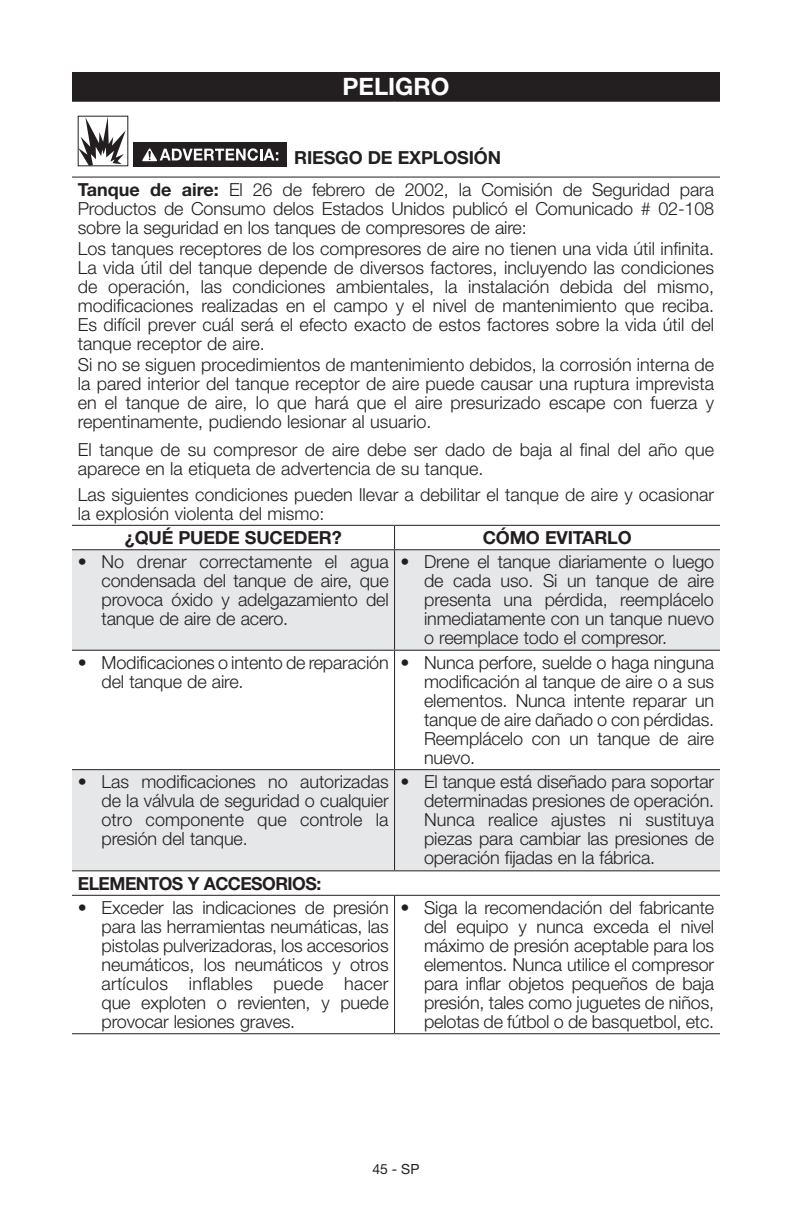
<style>
.page{position:relative;width:792px;height:1224px;background:#fff}
.page>*{position:absolute;margin:0;border:0;box-sizing:border-box;transform-origin:0 0}
._00-Section_Headline{font:700 24px "Helvetica Neue LT Std";color:#fff}
._06-SafetyList_PC_De{font:300 18px/19px "Helvetica Neue LT Std";letter-spacing:-.01em;color:#231f20;text-align:justify}
._03-BodyText_PC_Delt{font:300 18px/19px "Helvetica Neue LT Std";color:#231f20;text-align:justify}
._10-Warning_Caution{font:300 18px/19px "Helvetica Neue LT Std";color:#231f20}
._02-Subhead_PC_Delta{font:700 18px "Helvetica Neue LT Std";letter-spacing:-.01em;color:#231f20}
._02-Subhead_PC_Delta-2{font:700 18px "Helvetica Neue LT Std";letter-spacing:-.03em;color:#231f20}
.t1{font:14px "Helvetica Neue LT Std";color:#231f20}
.s1{font-weight:700}
</style>
<div class="page">
<div style="left:72px;top:72px;width:648px;height:29px;background:#231f20"></div>
<svg style="left:72px;top:550px;width:648px;height:320px;fill:#e6e7e9"></svg>
<hr style="left:72px;top:101px;width:323px;height:1px;background:#231f20">
<hr style="left:395px;top:101px;width:325px;height:1px;background:#231f20">
<hr style="left:72px;top:177px;width:323px;height:1px;background:#231f20">
<hr style="left:395px;top:177px;width:325px;height:1px;background:#231f20">
<hr style="left:72px;top:525px;width:323px;height:1px;background:#231f20">
<hr style="left:395px;top:525px;width:325px;height:1px;background:#231f20">
<svg style="left:394px;top:526px;width:1px;height:23px"></svg>
<hr style="left:72px;top:549px;width:323px;height:1px;background:#231f20">
<hr style="left:395px;top:549px;width:325px;height:1px;background:#231f20">
<hr style="left:394px;top:550px;width:1px;height:100px;background:#231f20">
<hr style="left:72px;top:650px;width:323px;height:1px;background:#231f20">
<hr style="left:395px;top:650px;width:325px;height:1px;background:#231f20">
<hr style="left:394px;top:651px;width:1px;height:118px;background:#231f20">
<hr style="left:72px;top:769px;width:323px;height:1px;background:#231f20">
<hr style="left:395px;top:769px;width:325px;height:1px;background:#231f20">
<hr style="left:394px;top:770px;width:1px;height:100px;background:#231f20">
<hr style="left:72px;top:870px;width:323px;height:1px;background:#231f20">
<hr style="left:395px;top:870px;width:325px;height:1px;background:#231f20">
<hr style="left:72px;top:895px;width:323px;height:1px;background:#231f20">
<hr style="left:395px;top:895px;width:325px;height:1px;background:#231f20">
<hr style="left:394px;top:896px;width:1px;height:137px;background:#231f20">
<hr style="left:72px;top:1033px;width:323px;height:1px;background:#231f20">
<hr style="left:395px;top:1033px;width:325px;height:1px;background:#231f20">
<svg style="left:80px;top:118px;width:46px;height:46px"></svg>
<div style="left:133px;top:143px;width:154px;height:24px;background:#231f20"></div>
<svg style="left:142px;top:148px;width:136px;height:13px"></svg>
<p class="_00-Section_Headline" style="left:342px;top:72px;width:109px">PELIGRO</p>
<p class="_02-Subhead_PC_Delta" style="left:294px;top:147px;width:208px">RIESGO DE EXPLOSIÓN</p>
<p class="_03-BodyText_PC_Delt" style="left:78px;top:179px;width:638px"><span class="s1">Tanque de aire:</span> El 26 de febrero de 2002, la Comisión de Seguridad para Productos de Consumo delos Estados Unidos publicó el Comunicado # 02-108 sobre la seguridad en los tanques de compresores de aire:</p>
<p class="_03-BodyText_PC_Delt" style="left:78px;top:239px;width:638px">Los tanques receptores de los compresores de aire no tienen una vida útil infinita.<br>La vida útil del tanque depende de diversos factores, incluyendo las condiciones de operación, las condiciones ambientales, la instalación debida del mismo, modificaciones realizadas en el campo y el nivel de mantenimiento que reciba.<br>Es difícil prever cuál será el efecto exacto de estos factores sobre la vida útil del tanque receptor de aire.</p>
<p class="_03-BodyText_PC_Delt" style="left:78px;top:355px;width:638px">Si no se siguen procedimientos de mantenimiento debidos, la corrosión interna de la pared interior del tanque receptor de aire puede causar una ruptura imprevista en el tanque de aire, lo que hará que el aire presurizado escape con fuerza y repentinamente, pudiendo lesionar al usuario.</p>
<p class="_10-Warning_Caution" style="left:78px;top:440px;width:638px">El tanque de su compresor de aire debe ser dado de baja al final del año que aparece en la etiqueta de advertencia de su tanque.</p>
<p class="_03-BodyText_PC_Delt" style="left:78px;top:484px;width:638px">Las siguientes condiciones pueden llevar a debilitar el tanque de aire y ocasionar la explosión violenta del mismo:</p>
<p class="_02-Subhead_PC_Delta" style="left:125px;top:526px;width:218px">¿QUÉ PUEDE SUCEDER?</p>
<p class="_02-Subhead_PC_Delta" style="left:483px;top:526px;width:151px">CÓMO EVITARLO</p>
<p class="_06-SafetyList_PC_De" style="left:102px;top:552px;width:289px;text-indent:-24px">• No drenar correctamente el agua condensada del tanque de aire, que provoca óxido y adelgazamiento del tanque de aire de acero.</p>
<p class="_06-SafetyList_PC_De" style="left:424px;top:552px;width:292px;text-indent:-24px">• Drene el tanque diariamente o luego de cada uso. Si un tanque de aire presenta una pérdida, reemplácelo inmediatamente con un tanque nuevo o reemplace todo el compresor.</p>
<p class="_06-SafetyList_PC_De" style="left:102px;top:653px;width:289px;text-indent:-24px">• Modificaciones o intento de reparación del tanque de aire.</p>
<p class="_06-SafetyList_PC_De" style="left:424px;top:653px;width:292px;text-indent:-24px">• Nunca perfore, suelde o haga ninguna modificación al tanque de aire o a sus elementos. Nunca intente reparar un tanque de aire dañado o con pérdidas.<br>Reemplácelo con un tanque de aire nuevo.</p>
<p class="_06-SafetyList_PC_De" style="left:102px;top:772px;width:289px;text-indent:-24px">• Las modificaciones no autorizadas de la válvula de seguridad o cualquier otro componente que controle la presión del tanque.</p>
<p class="_06-SafetyList_PC_De" style="left:424px;top:772px;width:292px;text-indent:-24px">• El tanque está diseñado para soportar determinadas presiones de operación.<br>Nunca realice ajustes ni sustituya piezas para cambiar las presiones de operación fijadas en la fábrica.</p>
<p class="_02-Subhead_PC_Delta-2" style="left:78px;top:872px;width:245px">ELEMENTOS Y ACCESORIOS:</p>
<p class="_06-SafetyList_PC_De" style="left:102px;top:898px;width:289px;text-indent:-24px">• Exceder las indicaciones de presión para las herramientas neumáticas, las pistolas pulverizadoras, los accesorios neumáticos, los neumáticos y otros artículos inflables puede hacer que exploten o revienten, y puede provocar lesiones graves.</p>
<p class="_06-SafetyList_PC_De" style="left:424px;top:898px;width:292px;text-indent:-24px">• Siga la recomendación del fabricante del equipo y nunca exceda el nivel máximo de presión aceptable para los elementos. Nunca utilice el compresor para inflar objetos pequeños de baja presión, tales como juguetes de niños, pelotas de fútbol o de basquetbol, etc.</p>
<p class="t1" style="left:373px;top:1161px;width:48px">45 - SP</p>
</div>
